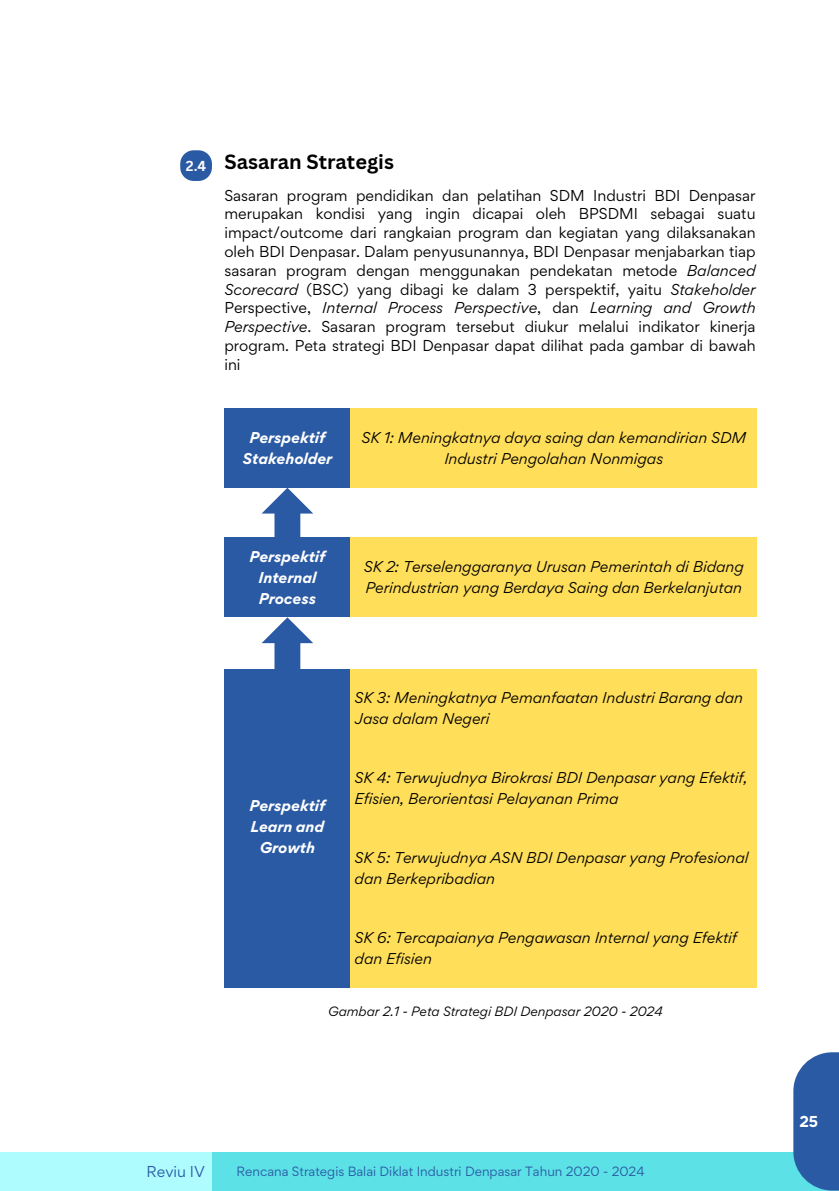
<style>
.page{position:relative;width:839px;height:1191px;background:#fff}
.page>*{position:absolute;margin:0;border:0;box-sizing:border-box;transform-origin:0 0}
.t1{font:700 20px "Canva Sans";color:#000}
.t2{font:14px/18.8px "Gordita";color:#000;text-align:justify}
.t3{font:italic 14px/21px "Gordita";color:#000}
.t4{font:italic 700 14px/21px "Gordita";color:#fff;text-align:center}
.t5{font:14px "Gordita";color:#2a5aa4}
.t6{font:700 14px "Canva Sans";color:#fff}
.t7{font:700 14px "Gordita";color:#fff}
.t8{font:12px "Gordita";color:#2a5aa4}
.t9{font:italic 12px "Gordita";color:#000}
.s1{font-style:italic}
</style>
<div class="page">
<div style="left:350px;top:408px;width:407px;height:80px;background:#ffde59"></div>
<div style="left:224px;top:408px;width:126px;height:80px;background:#2a5aa4"></div>
<div style="left:350px;top:538px;width:407px;height:79px;background:#ffde59"></div>
<div style="left:224px;top:538px;width:126px;height:79px;background:#2a5aa4"></div>
<div style="left:350px;top:669px;width:407px;height:80px;background:#ffde59"></div>
<div style="left:224px;top:669px;width:126px;height:319px;background:#2a5aa4"></div>
<div style="left:350px;top:749px;width:407px;height:79px;background:#ffde59"></div>
<div style="left:350px;top:828px;width:407px;height:80px;background:#ffde59"></div>
<div style="left:350px;top:908px;width:407px;height:80px;background:#ffde59"></div>
<svg style="left:261px;top:617px;width:52px;height:52px"></svg>
<svg style="left:261px;top:488px;width:52px;height:50px"></svg>
<svg style="left:180px;top:150px;width:32px;height:31px"></svg>
<div style="left:0;top:1153px;width:838px;height:38px;background:#5ce1e6"></div>
<div style="left:793px;top:1052px;width:45px;height:139px;background:#2a5aa4"></div>
<div style="left:0;top:1153px;width:211px;height:38px;background:#affcff"></div>
<p class="t6" style="left:186px;top:156px;width:22px">2.4</p>
<h3 class="t1" style="left:224px;top:148px;width:171px">Sasaran Strategis</h3>
<h2 class="t2" style="left:224px;top:186px;width:532px">Sasaran program pendidikan dan pelatihan SDM Industri BDI Denpasar merupakan kondisi yang ingin dicapai oleh BPSDMI sebagai suatu impact/outcome dari rangkaian program dan kegiatan yang dilaksanakan oleh BDI Denpasar. Dalam penyusunannya, BDI Denpasar menjabarkan tiap sasaran program dengan menggunakan pendekatan metode <span class="s1">Balanced Scorecard</span> (BSC) yang dibagi ke dalam 3 perspektif, yaitu <span class="s1">Stakeholder </span>Perspective, <span class="s1">Internal Process Perspective</span>, dan <span class="s1">Learning and Growth Perspective</span>. Sasaran program tersebut diukur melalui indikator kinerja program. Peta strategi BDI Denpasar dapat dilihat pada gambar di bawah ini</h2>
<h1 class="t4" style="left:242px;top:426px;width:91px">Perspektif<br>Stakeholder</h1>
<h3 class="t3" style="left:361px;top:426px;width:386px;text-align:center">SK 1: Meningkatnya daya saing dan kemandirian SDM<br>Industri Pengolahan Nonmigas</h3>
<h3 class="t4" style="left:249px;top:546px;width:77px">Perspektif<br>Internal<br>Process</h3>
<h2 class="t3" style="left:364px;top:556px;width:381px">SK 2: Terselenggaranya Urusan Pemerintah di Bidang<br>Perindustrian yang Berdaya Saing dan Berkelanjutan</h2>
<h3 class="t4" style="left:249px;top:795px;width:77px">Perspektif<br>Learn and<br>Growth</h3>
<h2 class="t3" style="left:354px;top:687px;width:390px">SK 3: Meningkatnya Pemanfaatan Industri Barang dan<br>Jasa dalam Negeri</h2>
<h2 class="t3" style="left:354px;top:767px;width:394px">SK 4: Terwujudnya Birokrasi BDI Denpasar yang Efektif,<br>Efisien, Berorientasi Pelayanan Prima</h2>
<h3 class="t3" style="left:354px;top:847px;width:395px">SK 5: Terwujudnya ASN BDI Denpasar yang Profesional dan Berkepribadian</h3>
<h3 class="t3" style="left:354px;top:927px;width:384px">SK 6: Tercapaianya Pengawasan Internal yang Efektif dan Efisien</h3>
<h3 class="t9" style="left:328px;top:1004px;width:336px">Gambar 2.1 - Peta Strategi BDI Denpasar 2020 - 2024</h3>
<p class="t5" style="left:147px;top:1162px;width:60px">Reviu IV</p>
<h3 class="t8" style="left:236px;top:1163px;width:409px">Rencana Strategis Balai Diklat Industri Denpasar Tahun 2020 - 2024</h3>
<p class="t7" style="left:799px;top:1112px;width:20px">25</p>
</div>
